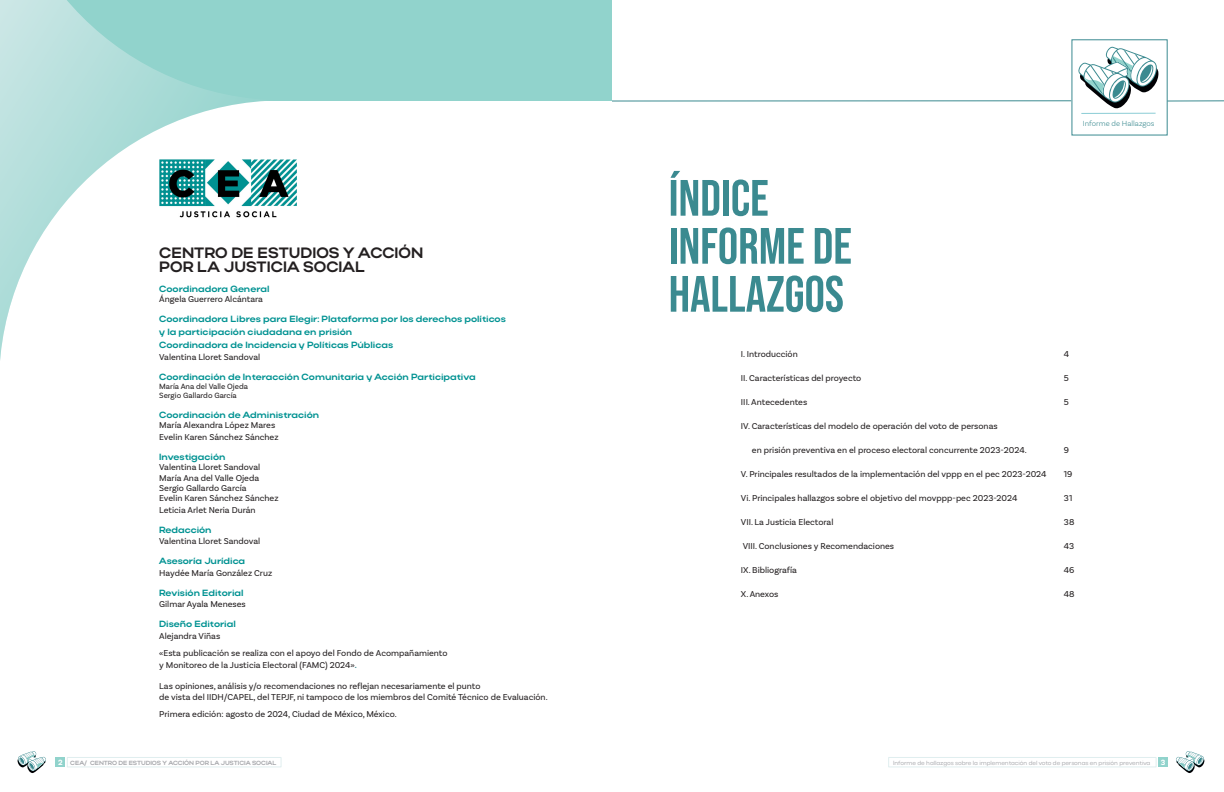
<style>
.page{position:relative;width:1224px;height:792px;background:#fff}
.page>*{position:absolute;margin:0;border:0;box-sizing:border-box;transform-origin:0 0}
.t1{font:700 51px/48px "Bebas Neue Pro";color:#3b8a90}
.t2{font:700 15px "Actay Wide";color:#231f20}
.t3{font:9px "Basic Sans";color:#231f20}
.t4{font:700 9px "Actay Wide";color:#009292}
.t5{font:8px "Basic Sans";color:#231f20}
.t6{font:700 8px "Basic Sans";color:#fff}
.t7{font:300 7.8px "Basic Sans";color:#3b8a90}
.t8{font:6px "Actay";letter-spacing:-.01em;color:#a8a9ad}
.t9{font:700 6px "Actay Wide";letter-spacing:-.01em;color:#a8a9ad}
.s1{font-family:"Bebas Neue Pro";font-weight:700;font-size:10px;color:#3b8a90}
</style>
<div class="page">
<div style="left:889px;top:757px;width:267px;height:10px;border:1px solid #e0eeef"></div>
<div style="left:1159px;top:757px;width:9px;height:10px;background:#91d3cc"></div>
<svg style="left:1176px;top:751px;width:28px;height:22px"></svg>
<hr style="left:1167px;top:101px;width:57px;height:1px;background:#3b8a90">
<hr style="left:612px;top:101px;width:459px;height:1px;background:#3b8a90">
<hr style="left:1081px;top:113px;width:75px;height:1px;background:#8accd5">
<svg style="left:1078px;top:47px;width:81px;height:61px"></svg>
<div style="left:67px;top:757px;width:214px;height:10px;border:1px solid #e0eeef"></div>
<div style="left:56px;top:757px;width:9px;height:10px;background:#91d3cc"></div>
<svg style="left:18px;top:751px;width:28px;height:22px"></svg>
<img style="left:282px;top:159px;width:14px;height:47px">
<div style="left:0;top:0;width:612px;height:100px;background:#91d3cc"></div>
<svg style="left:0;top:0;width:282px;height:360px"></svg>
<p class="t2" style="left:159px;top:244px;width:266px">CENTRO DE ESTUDIOS Y ACCIÓN</p>
<p class="t2" style="left:159px;top:258px;width:208px">POR LA JUSTICIA SOCIAL</p>
<p class="t4" style="left:159px;top:283px;width:112px">Coordinadora General</p>
<p class="t3" style="left:159px;top:294px;width:105px">Ángela Guerrero Alcántara</p>
<p class="t4" style="left:159px;top:314px;width:348px">Coordinadora Libres para Elegir: Plataforma por los derechos políticos</p>
<p class="t4" style="left:159px;top:327px;width:195px">y la participación ciudadana en prisión</p>
<p class="t4" style="left:159px;top:340px;width:235px">Coordinadora de Incidencia y Políticas Públicas</p>
<p class="t3" style="left:159px;top:351px;width:103px">Valentina Lloret Sandoval</p>
<p class="t4" style="left:159px;top:371px;width:318px">Coordinación de Interacción Comunitaria y Acción Participativa</p>
<p class="t5" style="left:159px;top:381px;width:90px">María Ana del Valle Ojeda</p>
<p class="t5" style="left:159px;top:391px;width:79px">Sergio Gallardo García</p>
<p class="t4" style="left:159px;top:410px;width:162px">Coordinación de Administración</p>
<p class="t3" style="left:159px;top:420px;width:118px">María Alexandra López Mares</p>
<p class="t3" style="left:159px;top:432px;width:121px">Evelin Karen Sánchez Sánchez</p>
<p class="t4" style="left:159px;top:451px;width:68px">Investigación</p>
<p class="t3" style="left:159px;top:462px;width:103px">Valentina Lloret Sandoval</p>
<p class="t3" style="left:159px;top:472px;width:101px">María Ana del Valle Ojeda</p>
<p class="t3" style="left:159px;top:483px;width:89px">Sergio Gallardo García</p>
<p class="t3" style="left:159px;top:493px;width:121px">Evelin Karen Sánchez Sánchez</p>
<p class="t3" style="left:159px;top:504px;width:98px">Leticia Arlet Neria Durán</p>
<p class="t4" style="left:159px;top:524px;width:54px">Redacción</p>
<p class="t3" style="left:159px;top:536px;width:103px">Valentina Lloret Sandoval</p>
<p class="t4" style="left:159px;top:556px;width:87px">Asesoría Jurídica</p>
<p class="t3" style="left:159px;top:567px;width:114px">Haydée María González Cruz</p>
<p class="t4" style="left:159px;top:587px;width:86px">Revisión Editorial</p>
<p class="t3" style="left:159px;top:599px;width:88px">Gilmar Ayala Meneses</p>
<p class="t4" style="left:159px;top:619px;width:78px">Diseño Editorial</p>
<p class="t3" style="left:159px;top:630px;width:63px">Alejandra Viñas</p>
<p class="t3" style="left:159px;top:648px;width:290px">«Esta publicación se realiza con el apoyo del Fondo de Acompañamiento</p>
<p class="t3" style="left:159px;top:659px;width:199px">y Monitoreo de la Justicia Electoral (FAMC) 2024»<span class="s1">.</span></p>
<p class="t3" style="left:159px;top:681px;width:323px">Las opiniones, análisis y/o recomendaciones no reflejan necesariamente el punto</p>
<p class="t3" style="left:159px;top:691px;width:390px">de vista del IIDH/CAPEL, del TEPJF, ni tampoco de los miembros del Comité Técnico de Evaluación.</p>
<p class="t3" style="left:159px;top:709px;width:239px">Primera edición: agosto de 2024, Ciudad de México, México.</p>
<p class="t6" style="left:58px;top:758px;width:6px">2</p>
<p class="t9" style="left:70px;top:759px;width:208px">CEA/ CENTRO DE ESTUDIOS Y ACCIÓN POR LA JUSTICIA SOCIAL</p>
<p class="t7" style="left:1083px;top:119px;width:73px">Informe de Hallazgos</p>
<p class="t1" style="left:669px;top:173px;width:101px">ÍNDICE</p>
<p class="t1" style="left:669px;top:221px;width:184px">INFORME DE<br>HALLAZGOS</p>
<p class="t3" style="left:741px;top:348px;width:58px">I. Introducción</p>
<p class="t3" style="left:1064px;top:348px;width:7px">4</p>
<p class="t3" style="left:741px;top:372px;width:122px">II. Características del proyecto</p>
<p class="t3" style="left:1064px;top:372px;width:7px">5</p>
<p class="t3" style="left:741px;top:396px;width:68px">III. Antecedentes</p>
<p class="t3" style="left:1064px;top:396px;width:7px">5</p>
<p class="t3" style="left:741px;top:420px;width:258px">IV. Características del modelo de operación del voto de personas</p>
<p class="t3" style="left:752px;top:444px;width:276px">en prisión preventiva en el proceso electoral concurrente 2023-2024.</p>
<p class="t3" style="left:1064px;top:444px;width:7px">9</p>
<p class="t3" style="left:741px;top:468px;width:307px">V. Principales resultados de la implementación del vppp en el pec 2023-2024</p>
<p class="t3" style="left:1064px;top:468px;width:10px">19</p>
<p class="t3" style="left:741px;top:492px;width:278px">Vi. Principales hallazgos sobre el objetivo del movppp-pec 2023-2024</p>
<p class="t3" style="left:1064px;top:492px;width:10px">31</p>
<p class="t3" style="left:741px;top:516px;width:94px">VII. La Justicia Electoral</p>
<p class="t3" style="left:1064px;top:516px;width:12px">38</p>
<p class="t3" style="left:743px;top:540px;width:153px">VIII. Conclusiones y Recomendaciones</p>
<p class="t3" style="left:1064px;top:540px;width:12px">43</p>
<p class="t3" style="left:741px;top:564px;width:58px">IX. Bibliografía</p>
<p class="t3" style="left:1064px;top:564px;width:12px">46</p>
<p class="t3" style="left:741px;top:588px;width:39px">X. Anexos</p>
<p class="t3" style="left:1064px;top:588px;width:12px">48</p>
<p class="t8" style="left:893px;top:759px;width:259px">Informe de hallazgos sobre la implementación del voto de personas en prisión preventiva</p>
<p class="t6" style="left:1161px;top:758px;width:6px">3</p>
</div>
